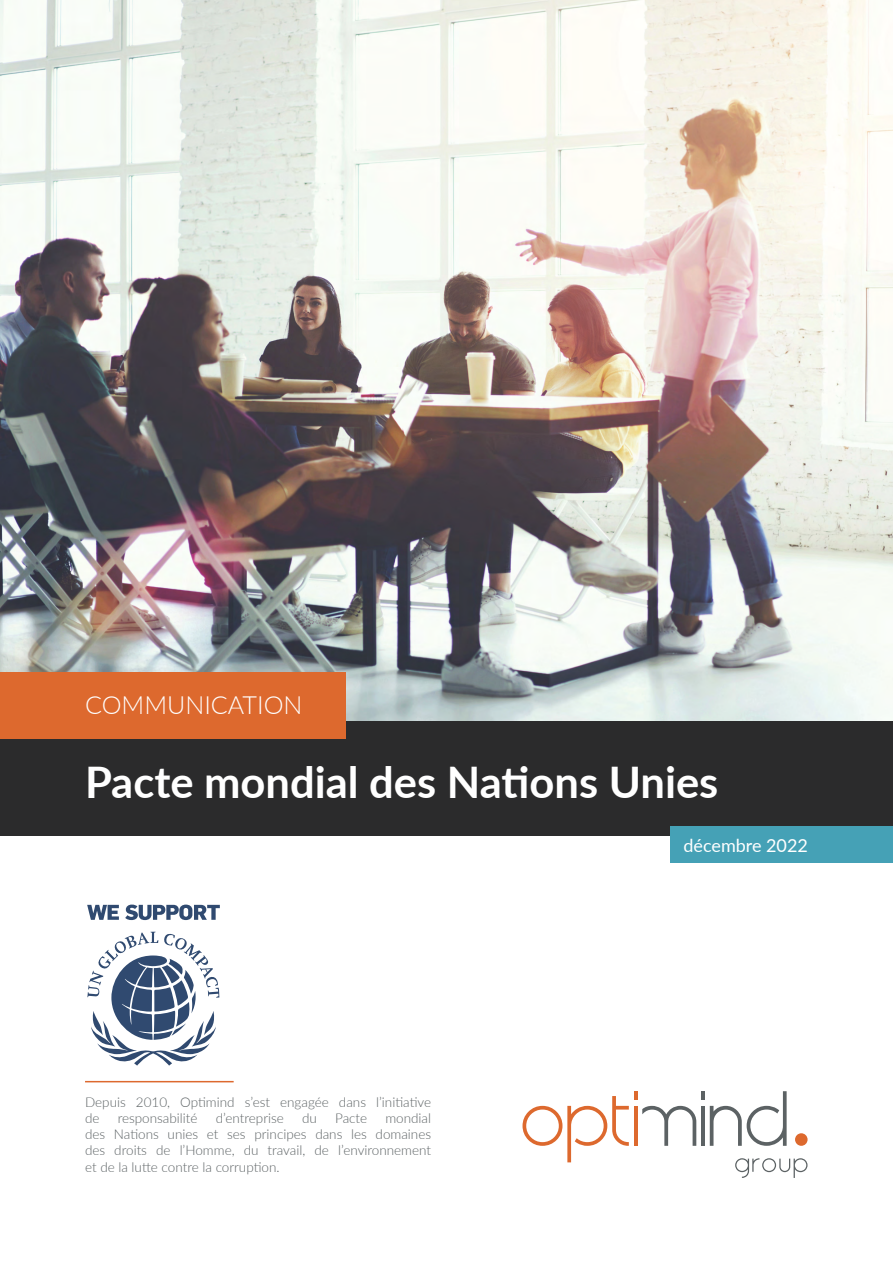
<style>
.page{position:relative;width:893px;height:1263px;background:#fff}
.page>*{position:absolute;margin:0;border:0;box-sizing:border-box;transform-origin:0 0}
.t1{font:700 43.5px "Lato";color:#fff}
.t2{font:300 25.05px "Lato";color:#fff}
.t3{font:18px "Lato";color:#fff}
.t4{font:300 13.5px/16.2px "Lato";color:#5c6264}
</style>
<div class="page">
<img style="left:0;top:0;width:893px;height:721px">
<svg style="left:522px;top:1091px;width:285px;height:87px"></svg>
<div style="left:0;top:721px;width:893px;height:115px;background:#2b2b2c"></div>
<div style="left:671px;top:827px;width:222px;height:36px;background:#45a1b6"></div>
<div style="left:0;top:672px;width:346px;height:66px;background:#dd692e"></div>
<svg style="left:87px;top:932px;width:132px;height:134px"></svg>
<svg style="left:87px;top:905px;width:32px;height:15px"></svg>
<svg style="left:125px;top:904px;width:95px;height:16px"></svg>
<hr style="left:85px;top:1081px;width:149px;height:1px;background:#dd692e">
<h2 class="t2" style="left:85px;top:688px;width:219px">COMMUNICATION</h2>
<h1 class="t1" style="left:85px;top:750px;width:635px">Pacte mondial des Nations Unies</h1>
<p class="t4" style="left:85px;top:1093px;width:348px">Depuis 2010, Optimind s’est engagée dans l’initiative de</p>
<p class="t4" style="left:118px;top:1109px;width:81px">responsabilité</p>
<p class="t4" style="left:216px;top:1109px;width:70px">d’entreprise</p>
<p class="t4" style="left:302px;top:1109px;width:16px">du</p>
<p class="t4" style="left:335px;top:1109px;width:34px">Pacte</p>
<p class="t4" style="left:85px;top:1109px;width:348px;text-align:justify;text-indent:300px">mondial des Nations unies et ses principes dans les domaines des droits de l’Homme, du travail, de l’environnement et de la lutte contre la corruption.</p>
<h3 class="t3" style="left:683px;top:833px;width:126px">décembre 2022</h3>
</div>
